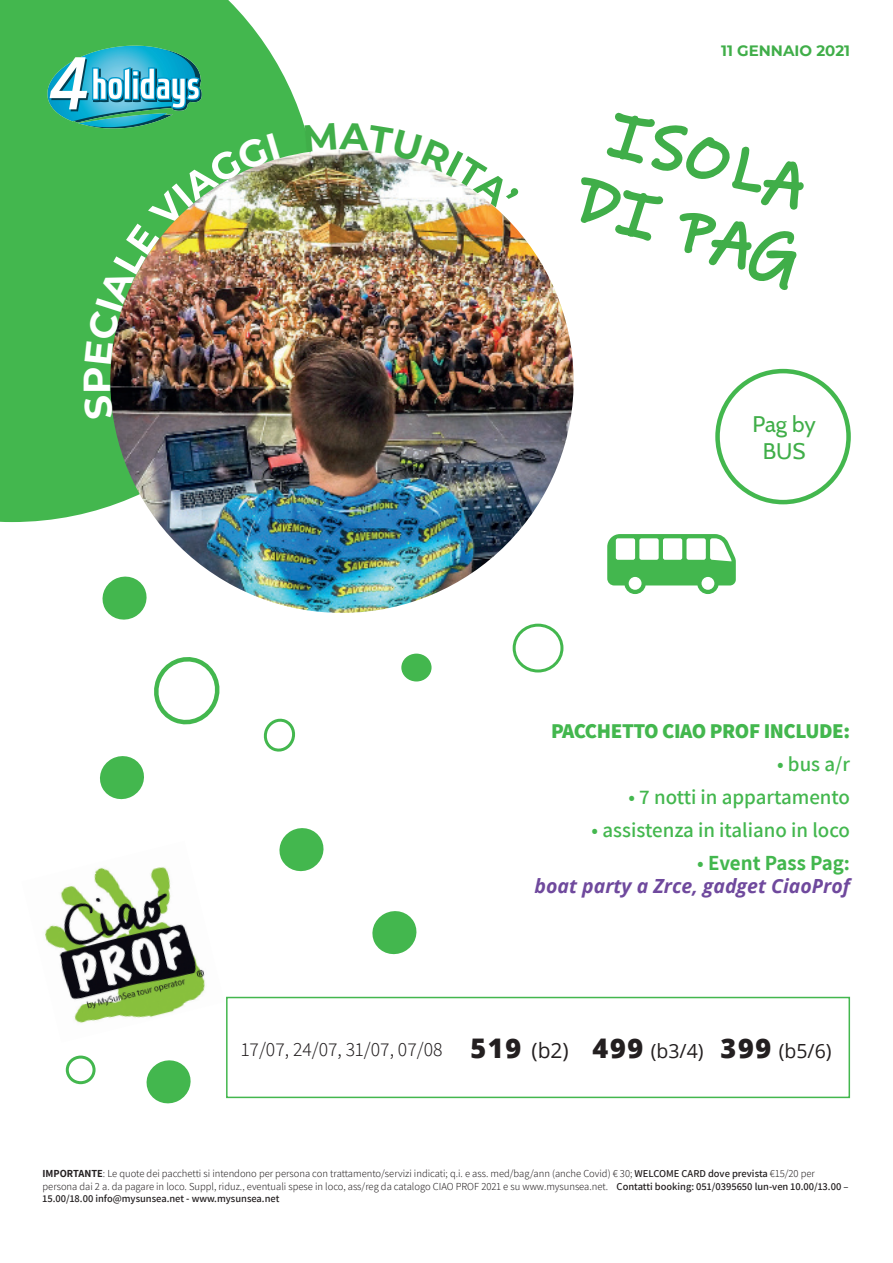
<style>
.page{position:relative;width:893px;height:1263px;background:#fff}
.page>*{position:absolute;margin:0;border:0;box-sizing:border-box;transform-origin:0 0}
.t1{font:700 37.5px "Montserrat";color:#fff}
.t2{font:22.5px/27px "Cabin";color:#40ae49;text-align:center}
.t3{font:600 21px "Assistant";color:#43b74e}
.t4{font:800 21px "Assistant";letter-spacing:-.02em;color:#43b74e}
.t5{font:700 21px "Assistant";color:#43b74e}
.t6{font:300 19.5px "Assistant";color:#231f20}
.t7{font:italic 700 19.5px "Open Sans";color:#6f499d}
.t8{font:700 15px "Montserrat";color:#40ae49}
.t9{font:300 10.5px/12.6px "Assistant";color:#231f20}
.s1{font-weight:600}
.s2{font-family:"Open Sans";font-weight:800;font-size:27px}
.s3{font-family:"Open Sans";font-weight:400;font-size:21px}
.s4{font-family:"Open Sans";font-weight:400}
.s5{font-weight:700}
</style>
<div class="page">
<svg style="left:0;top:0;width:305px;height:522px;background:#52bc5c"></svg>
<img style="left:45px;top:867px;width:160px;height:156px">
<svg style="left:100px;top:756px;width:44px;height:44px"></svg>
<svg style="left:279px;top:828px;width:45px;height:44px"></svg>
<svg style="left:372px;top:911px;width:45px;height:44px"></svg>
<svg style="left:146px;top:1060px;width:45px;height:44px"></svg>
<svg style="left:154px;top:657px;width:66px;height:68px"></svg>
<div style="left:401px;top:654px;width:31px;height:27px;background:#43b74e;border-radius:50%"></div>
<svg style="left:263px;top:718px;width:32px;height:34px"></svg>
<div style="left:513px;top:624px;width:50px;height:48px;border:3px solid #43b74e;border-radius:50%"></div>
<div style="left:66px;top:1055px;width:30px;height:29px;border:3px solid #43b74e;border-radius:50%"></div>
<svg style="left:606px;top:112px;width:198px;height:178px"></svg>
<img style="left:77px;top:150px;width:529px;height:496px">
<div style="left:226px;top:997px;width:624px;height:101px;border:2px solid #43b74e"></div>
<div style="left:715px;top:369px;width:136px;height:135px;border:4px solid #43b74e;border-radius:50%"></div>
<svg style="left:607px;top:534px;width:129px;height:60px"></svg>
<img style="left:37px;top:25px;width:171px;height:123px">
<svg style="left:84px;top:395px;width:29px;height:25px"></svg>
<img style="left:85px;top:133px;width:195px;height:231px">
<img style="left:305px;top:128px;width:215px;height:79px">
<h1 class="t1" style="left:70px;top:394px;width:29px;rotate:-90deg">P</h1>
<h3 class="t8" style="left:721px;top:40px;width:130px">11 GENNAIO 2021</h3>
<h2 class="t2" style="left:752px;top:409px;width:65px">Pag by<br>BUS</h2>
<h3 class="t4" style="left:551px;top:716px;width:301px">PACCHETTO CIAO PROF INCLUDE:</h3>
<h3 class="t3" style="left:777px;top:749px;width:74px">• bus a/r</h3>
<h3 class="t3" style="left:628px;top:782px;width:223px">• 7 notti in appartamento</h3>
<h3 class="t3" style="left:592px;top:815px;width:260px">• assistenza in italiano in loco</h3>
<h3 class="t5" style="left:697px;top:848px;width:154px"><span class="s1">•</span> Event Pass Pag:</h3>
<h3 class="t7" style="left:535px;top:872px;width:317px">boat party a Zrce, gadget CiaoProf</h3>
<h3 class="t6" style="left:241px;top:1036px;width:592px">17/07, 24/07, 31/07, 07/08 <span class="s2">519</span> <span class="s3">(b2)</span> <span class="s2">499</span> <span class="s4">(b3/4)</span> <span class="s2">399</span> <span class="s4">(b5/6)</span></h3>
<p class="t9" style="left:43px;top:1167px;width:807px"><span class="s5">IMPORTANTE</span>: Le quote dei pacchetti si intendono per persona con trattamento/servizi indicati; q.i. e ass. med/bag/ann (anche Covid) € 30; <span class="s1">WELCOME CARD dove prevista</span> €15/20 per persona dai 2 a. da pagare in loco. Suppl, riduz., eventuali spese in loco, ass/reg da catalogo CIAO PROF 2021 e su www.mysunsea.net. <span class="s1">Contatti booking: 051/0395650 lun-ven 10.00/13.00 –<br>15.00/18.00 info@mysunsea.net - www.mysunsea.net</span></p>
</div>
